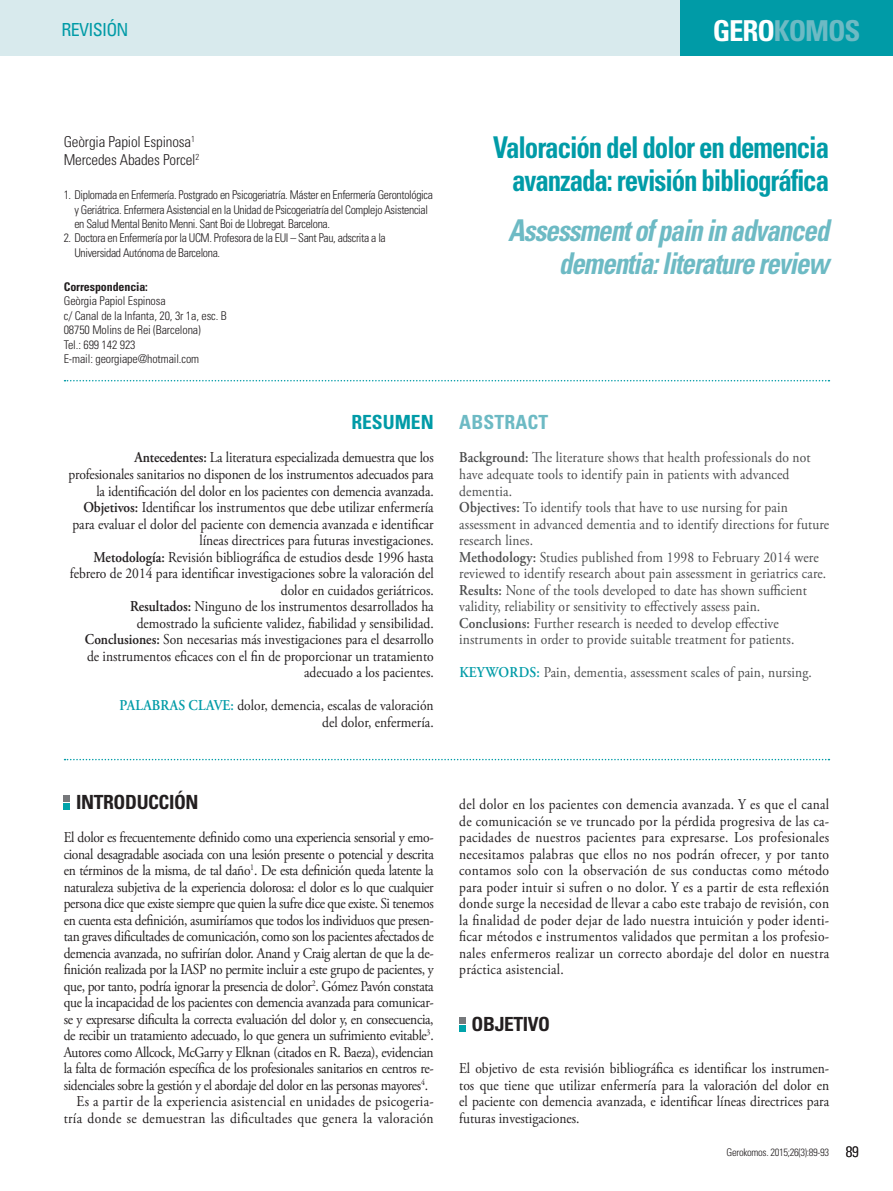
<style>
.page{position:relative;width:893px;height:1191px;background:#fff}
.page>*{position:absolute;margin:0;border:0;box-sizing:border-box;transform-origin:0 0}
.t1{font:700 condensed 30px/33px "Univers LT Std";letter-spacing:-.04em;color:#009ba7;text-align:right;scale:.9 1}
.t2{font:italic 700 condensed 30px/33px "Univers LT Std";letter-spacing:-.04em;color:#6dbac4;text-align:right;scale:.9 1}
.t3{font:700 condensed 28.8px "Univers LT Std";letter-spacing:-.04em;color:#6dbac4}
.t4{font:700 condensed 19.5px "Univers LT Std";letter-spacing:-.02em;color:#231f20}
.t5{font:700 condensed 19.5px "Univers LT Std";letter-spacing:.01em;color:#6dbac4}
.t6{font:700 condensed 19.5px "Univers LT Std";color:#009ba7}
.t7{font:condensed 18px "Univers LT Std";letter-spacing:-.04em;color:#009ba7}
.t8{font:15px/16.5px "Adobe Garamond Pro";letter-spacing:-.025em;color:#231f20;text-align:justify;scale:.9 1}
.t9{font:15px/16.5px "Adobe Garamond Pro";color:#231f20;text-align:right;scale:.9 1}
.t10{font:15px/16.5px "Adobe Garamond Pro";letter-spacing:.01em;color:#4b4c4d;scale:.9 1}
.t11{font:15px "Adobe Garamond Pro";letter-spacing:.02em;color:#231f20;scale:.9 1}
.t12{font:300 condensed 15px/18px "Univers LT Std";letter-spacing:-.01em;color:#231f20}
.t13{font:300 condensed 12px/14.4px "Univers LT Std";letter-spacing:-.03em;color:#231f20}
.t14{font:300 condensed 12px/14.4px "Univers LT Std";letter-spacing:-.01em;color:#231f20}
.t15{font:700 condensed 12px "Univers LT Std";letter-spacing:-.01em;color:#231f20}
.t16{font:300 condensed 10.5px "Univers LT Std";letter-spacing:-.03em;color:#231f20}
.s1{color:#fff}
.s2{font-weight:600}
.s3{font-weight:600;color:#009ba7}
.s4{font-size:15px}
</style>
<div class="page">
<div style="left:0;top:0;width:705px;height:55px;background:#d8eaed"></div>
<div style="left:680px;top:0;width:213px;height:55px;background:#009ba7"></div>
<svg style="left:65px;top:380px;width:764px;height:1px"></svg>
<svg style="left:65px;top:759px;width:764px;height:1px"></svg>
<svg style="left:64px;top:795px;width:6px;height:14px"></svg>
<svg style="left:459px;top:1017px;width:6px;height:14px"></svg>
<p class="t7" style="left:62px;top:18px;width:68px">REVISIÓN</p>
<h2 class="t3" style="left:713px;top:13px;width:149px"><span class="s1">GERO</span>KOMOS</h2>
<p class="t12" style="left:64px;top:133px;width:137px">Geòrgia Papiol Espinosa<sup>1<br></sup>Mercedes Abades Porcel<sup>2</sup></p>
<p class="t13" style="left:74px;top:188px;width:360px;text-indent:-11px">1. Diplomada en Enfermería. Postgrado en Psicogeriatría. Máster en Enfermería Gerontológica y Geriátrica. Enfermera Asistencial en la Unidad de Psicogeriatría del Complejo Asistencial en Salud Mental Benito Menni. Sant Boi de Llobregat. Barcelona.</p>
<p class="t13" style="left:74px;top:231px;width:313px;text-indent:-11px">2. Doctora en Enfermería por la UCM. Profesora de la EUI – Sant Pau, adscrita a la<br>Universidad Autónoma de Barcelona.</p>
<p class="t15" style="left:64px;top:279px;width:86px">Correspondencia:</p>
<p class="t14" style="left:64px;top:294px;width:165px">Geòrgia Papiol Espinosa<br>c/ Canal de la Infanta, 20, 3r 1a, esc. B<br>08750 Molins de Rei (Barcelona)<br>Tel.: 699 142 923<br>E-mail: georgiape@hotmail.com</p>
<h3 class="t6" style="left:351px;top:410px;width:84px">RESUMEN</h3>
<p class="t9" style="left:68px;top:450px;width:407px"><span class="s2">Antecedentes:</span> La literatura especializada demuestra que los profesionales sanitarios no disponen de los instrumentos adecuados para la identificación del dolor en los pacientes con demencia avanzada.<br><span class="s2">Objetivos:</span> Identificar los instrumentos que debe utilizar enfermería para evaluar el dolor del paciente con demencia avanzada e identificar líneas directrices para futuras investigaciones.<br><span class="s2">Metodología:</span> Revisión bibliográfica de estudios desde 1996 hasta febrero de 2014 para identificar investigaciones sobre la valoración del dolor en cuidados geriátricos.<br><span class="s2">Resultados:</span> Ninguno de los instrumentos desarrollados ha demostrado la suficiente validez, fiabilidad y sensibilidad.<br><span class="s2">Conclusiones:</span> Son necesarias más investigaciones para el desarrollo<br>de instrumentos eficaces con el fin de proporcionar un tratamiento adecuado a los pacientes.</p>
<p class="t9" style="left:120px;top:697px;width:350px"><span class="s3">PALABRAS CLAVE:</span> dolor, demencia, escalas de valoración del dolor, enfermería.</p>
<h3 class="t4" style="left:76px;top:790px;width:124px">INTRODUCCIÓN</h3>
<p class="t8" style="left:64px;top:829px;width:413px">El dolor es frecuentemente definido como una experiencia sensorial y emo-</p>
<p class="t8" style="left:64px;top:846px;width:413px">cional desagradable asociada con una lesión presente o potencial y descrita</p>
<p class="t8" style="left:64px;top:862px;width:413px">en términos de la misma, de tal daño<sup>1</sup>. De esta definición queda latente la</p>
<p class="t8" style="left:64px;top:879px;width:413px">naturaleza subjetiva de la experiencia dolorosa: el dolor es lo que cualquier</p>
<p class="t8" style="left:64px;top:895px;width:413px">persona dice que existe siempre que quien la sufre dice que existe. Si tenemos</p>
<p class="t8" style="left:64px;top:912px;width:413px">en cuenta esta definición, asumiríamos que todos los individuos que presen-</p>
<p class="t8" style="left:64px;top:928px;width:413px">tan graves dificultades de comunicación, como son los pacientes afectados de</p>
<p class="t8" style="left:64px;top:945px;width:413px">demencia avanzada, no sufrirían dolor. Anand y Craig alertan de que la de-</p>
<p class="t8" style="left:64px;top:961px;width:413px">finición realizada por la IASP no permite incluir a este grupo de pacientes, y</p>
<p class="t8" style="left:64px;top:978px;width:413px">que, por tanto, podría ignorar la presencia de dolor<sup>2</sup>. Gómez Pavón constata</p>
<p class="t8" style="left:64px;top:994px;width:413px">que la incapacidad de los pacientes con demencia avanzada para comunicar-</p>
<p class="t8" style="left:64px;top:1011px;width:412px">se y expresarse dificulta la correcta evaluación del dolor y, en consecuencia,</p>
<p class="t8" style="left:64px;top:1027px;width:413px">de recibir un tratamiento adecuado, lo que genera un sufrimiento evitable<sup>3</sup>.</p>
<p class="t8" style="left:64px;top:1044px;width:413px">Autores como Allcock, McGarry y Elknan (citados en R. Baeza), evidencian</p>
<p class="t8" style="left:64px;top:1060px;width:412px">la falta de formación específica de los profesionales sanitarios en centros re-</p>
<p class="t8" style="left:64px;top:1077px;width:406px">sidenciales sobre la gestión y el abordaje del dolor en las personas mayores<sup>4</sup>.</p>
<p class="t11" style="left:77px;top:1092px;width:398px">Es a partir de la experiencia asistencial en unidades de psicogeria-</p>
<p class="t11" style="left:64px;top:1109px;width:413px">tría donde se demuestran las dificultades que genera la valoración</p>
<h1 class="t1" style="left:493px;top:130px;width:375px">Valoración del dolor en demencia avanzada: revisión bibliográfica</h1>
<h1 class="t2" style="left:508px;top:214px;width:358px">Assessment of pain in advanced dementia: literature review</h1>
<h3 class="t5" style="left:459px;top:410px;width:91px">ABSTRACT</h3>
<p class="t10" style="left:459px;top:450px;width:413px"><span class="s2">Background:</span> The literature shows that health professionals do not have adequate tools to identify pain in patients with advanced dementia.<br><span class="s2">Objectives:</span> To identify tools that have to use nursing for pain assessment in advanced dementia and to identify directions for future research lines.<br><span class="s2">Methodology:</span> Studies published from 1998 to February 2014 were reviewed to identify research about pain assessment in geriatrics care.<br><span class="s2">Results:</span> None of the tools developed to date has shown sufficient validity, reliability or sensitivity to effectively assess pain.<br><span class="s2">Conclusions:</span> Further research is needed to develop effective instruments in order to provide suitable treatment for patients.</p>
<p class="t10" style="left:459px;top:664px;width:393px"><span class="s3">KEYWORDS:</span> Pain, dementia, assessment scales of pain, nursing.</p>
<p class="t8" style="left:459px;top:796px;width:413px">del dolor en los pacientes con demencia avanzada. Y es que el canal de comunicación se ve truncado por la pérdida progresiva de las ca&shy;pacidades de nuestros pacientes para expresarse. Los profesionales necesitamos palabras que ellos no nos podrán ofrecer, y por tanto contamos solo con la observación de sus conductas como método para poder intuir si sufren o no dolor. Y es a partir de esta reflexión donde surge la necesidad de llevar a cabo este trabajo de revisión, con la finalidad de poder dejar de lado nuestra intuición y poder identi&shy;ficar métodos e instrumentos validados que permitan a los profesio&shy;nales enfermeros realizar un correcto abordaje del dolor en nuestra práctica asistencial.</p>
<h3 class="t4" style="left:472px;top:1012px;width:80px">OBJETIVO</h3>
<p class="t8" style="left:459px;top:1060px;width:413px">El objetivo de esta revisión bibliográfica es identificar los instrumen&shy;tos que tiene que utilizar enfermería para la valoración del dolor en el paciente con demencia avanzada, e identificar líneas directrices para futuras investigaciones.</p>
<p class="t16" style="left:727px;top:1145px;width:134px">Gerokomos. 2015;26(3):89-93 <span class="s4">89</span></p>
</div>
